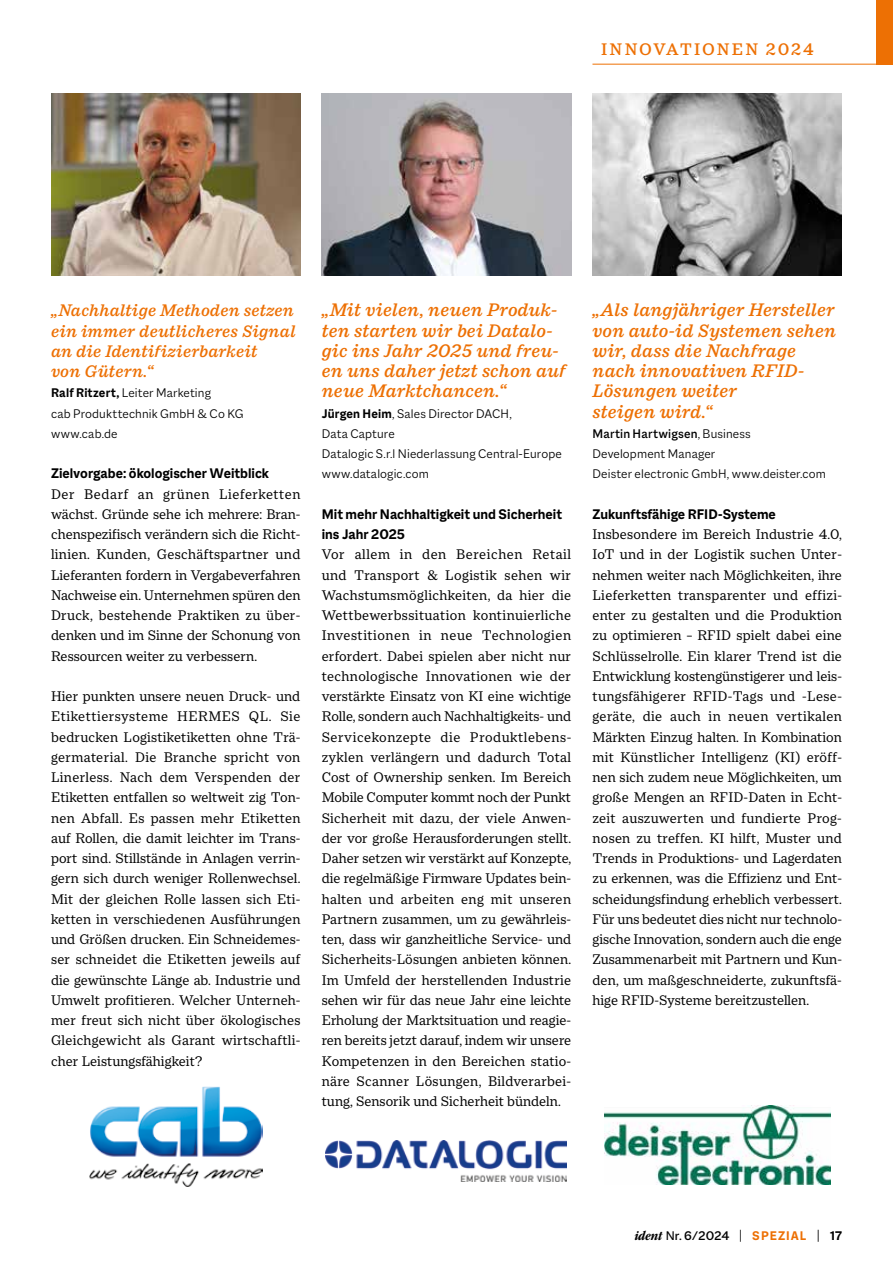
<style>
.page{position:relative;width:893px;height:1263px;background:#fff}
.page>*{position:absolute;margin:0;border:0;box-sizing:border-box;transform-origin:0 0}
.t1{font:italic 500 19.5px/20.2px "Macklin Text";color:#ed7004}
.t2{font:italic 500 18px/20.2px "Macklin Text";color:#ed7004}
.t3{font:500 18px "Macklin Text";letter-spacing:.11em;color:#ed7004}
.t4{font:15px/20.2px "Macklin Text";color:#000;text-align:justify}
.t5{font:700 15px/20.2px "Macklin Sans";color:#000}
.t6{font:300 13.5px/20.2px "Macklin Sans";letter-spacing:.01em;color:#000}
.t7{font:500 13.5px "Macklin Sans";color:#000}
.s1{font-weight:700}
.s2{font-weight:500}
.s3{font-family:"ITC Garamond Std";font-weight:700;font-style:italic;font-stretch:condensed}
.s4{font-weight:400}
.s5{font-weight:300}
.s6{font-weight:700;color:#ed7004}
</style>
<div class="page">
<img style="left:51px;top:94px;width:249px;height:182px">
<img style="left:322px;top:94px;width:249px;height:182px">
<img style="left:592px;top:94px;width:250px;height:182px">
<img style="left:89px;top:1086px;width:173px;height:101px">
<img style="left:325px;top:1140px;width:241px;height:42px">
<img style="left:604px;top:1105px;width:226px;height:80px">
<hr style="left:592px;top:64px;width:301px;height:1px;background:#ed7004">
<div style="left:876px;top:0;width:17px;height:65px;background:#ed7004"></div>
<p class="t3" style="left:601px;top:39px;width:131px">INNOVATIONEN</p>
<p class="t3" style="left:766px;top:39px;width:50px">2024</p>
<p class="t2" style="left:51px;top:300px;width:246px">„Nachhaltige Methoden setzen ein immer deutlicheres Signal an die Identifizierbarkeit<br>von Gütern.“</p>
<p class="t6" style="left:51px;top:383px;width:194px"><span class="s1">Ralf Ritzert,</span> Leiter Marketing<br>cab Produkttechnik GmbH &amp; Co KG www.cab.de</p>
<p class="t5" style="left:51px;top:463px;width:220px">Zielvorgabe: ökologischer Weitblick</p>
<p class="t4" style="left:51px;top:483px;width:251px">Der Bedarf an grünen Lieferketten wächst. Gründe sehe ich mehrere: Bran&shy;chenspezifisch verändern sich die Richt&shy;linien. Kunden, Geschäftspartner und Lieferanten fordern in Vergabeverfahren Nachweise ein. Unternehmen spüren den Druck, bestehende Praktiken zu über&shy;denken und im Sinne der Schonung von Ressourcen weiter zu verbessern.</p>
<p class="t4" style="left:51px;top:686px;width:251px">Hier punkten unsere neuen Druck- und Etikettiersysteme HERMES QL. Sie bedrucken Logistiketiketten ohne Trä&shy;germaterial. Die Branche spricht von Linerless. Nach dem Verspenden der Etiketten entfallen so weltweit zig Ton&shy;nen Abfall. Es passen mehr Etiketten auf Rollen, die damit leichter im Trans&shy;port sind. Stillstände in Anlagen verrin&shy;gern sich durch weniger Rollenwechsel.<br>Mit der gleichen Rolle lassen sich Eti&shy;ketten in verschiedenen Ausführungen und Größen drucken. Ein Schneidemes&shy;ser schneidet die Etiketten jeweils auf die gewünschte Länge ab. Industrie und Umwelt profitieren. Welcher Unterneh&shy;mer freut sich nicht über ökologisches Gleichgewicht als Garant wirtschaftli&shy;cher Leistungsfähigkeit?</p>
<h1 class="t1" style="left:322px;top:300px;width:246px">„Mit vielen, neuen Produk&shy;ten starten wir bei Datalo&shy;gic ins Jahr 2025 und freu&shy;en uns daher jetzt schon auf neue Marktchancen.“</h1>
<p class="t6" style="left:322px;top:403px;width:242px"><span class="s1">Jürgen Heim</span>, Sales Director DACH,<br>Data Capture<br>Datalogic S.r.l Niederlassung Central-Europe www.datalogic.com</p>
<p class="t5" style="left:322px;top:504px;width:242px">Mit mehr Nachhaltigkeit und Sicherheit ins Jahr 2025</p>
<p class="t4" style="left:322px;top:544px;width:251px">Vor allem in den Bereichen Retail und Transport &amp; Logistik sehen wir Wachstumsmöglichkeiten, da hier die Wettbewerbssituation kontinuierliche Investitionen in neue Technologien erfordert. Dabei spielen aber nicht nur technologische Innovationen wie der verstärkte Einsatz von KI eine wichtige Rolle, sondern auch Nachhaltigkeits- und Servicekonzepte die Produktlebens&shy;zyklen verlängern und dadurch Total Cost of Ownership senken. Im Bereich Mobile Computer kommt noch der Punkt Sicherheit mit dazu, der viele Anwen&shy;der vor große Herausforderungen stellt.<br>Daher setzen wir verstärkt auf Konzepte, die regelmäßige Firmware Updates bein&shy;halten und arbeiten eng mit unseren Partnern zusammen, um zu gewährleis&shy;ten, dass wir ganzheitliche Service- und Sicherheits-Lösungen anbieten können.<br>Im Umfeld der herstellenden Industrie sehen wir für das neue Jahr eine leichte Erholung der Marktsituation und reagie&shy;ren bereits jetzt darauf, indem wir unsere Kompetenzen in den Bereichen statio&shy;näre Scanner Lösungen, Bildverarbei&shy;tung, Sensorik und Sicherheit bündeln.</p>
<h1 class="t1" style="left:592px;top:300px;width:245px">„Als langjähriger Hersteller von auto-id Systemen sehen wir, dass die Nachfrage nach innovativen RFID--<br>Lösungen weiter<br>steigen wird.“</h1>
<p class="t6" style="left:592px;top:423px;width:235px"><span class="s2">Martin Hartwigsen</span>, Business<br>Development Manager<br>Deister electronic GmbH, www.deister.com</p>
<p class="t5" style="left:592px;top:504px;width:185px">Zukunftsfähige RFID-Systeme</p>
<p class="t4" style="left:592px;top:524px;width:251px">Insbesondere im Bereich Industrie 4.0, IoT und in der Logistik suchen Unter&shy;nehmen weiter nach Möglichkeiten, ihre Lieferketten transparenter und effizi&shy;enter zu gestalten und die Produktion zu optimieren – RFID spielt dabei eine Schlüsselrolle. Ein klarer Trend ist die Entwicklung kostengünstigerer und leis&shy;tungsfähigerer RFID-Tags und -Lese&shy;geräte, die auch in neuen vertikalen Märkten Einzug halten. In Kombination mit Künstlicher Intelligenz (KI) eröff&shy;nen sich zudem neue Möglichkeiten, um große Mengen an RFID-Daten in Echt&shy;zeit auszuwerten und fundierte Prog&shy;nosen zu treffen. KI hilft, Muster und Trends in Produktions- und Lagerdaten zu erkennen, was die Effizienz und Ent&shy;scheidungsfindung erheblich verbessert.<br>Für uns bedeutet dies nicht nur technolo&shy;gische Innovation, sondern auch die enge Zusammenarbeit mit Partnern und Kun&shy;den, um maßgeschneiderte, zukunftsfä&shy;hige RFID-Systeme bereitzustellen.</p>
<p class="t7" style="left:635px;top:1228px;width:209px"><span class="s3">ident</span> <span class="s4">N</span>r. 6∕2024 <span class="s5">|</span> <span class="s6">SPEZIAL</span> <span class="s5">|</span> <span class="s1">17</span></p>
</div>
